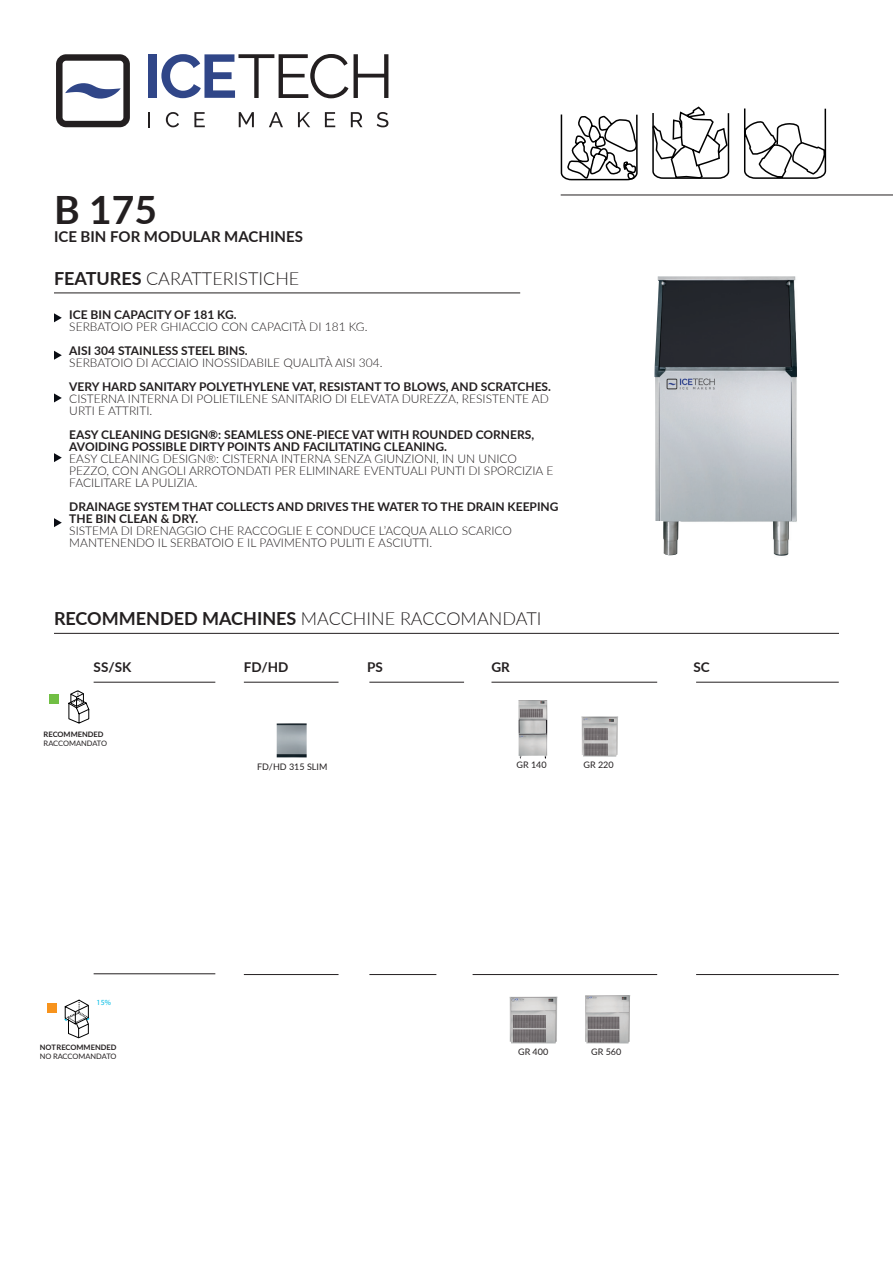
<style>
.page{position:relative;width:893px;height:1263px;background:#fff}
.page>*{position:absolute;margin:0;border:0;box-sizing:border-box;transform-origin:0 0}
.t1{font:700 39px "Lato";color:#231f20}
.t2{font:300 18px "Lato";color:#231f20}
.t3{font:700 15px "Lato";color:#231f20}
.t4{font:700 13.5px "Lato";color:#231f20}
.t5{font:300 12px/12px "Lato";color:#231f20}
.t6{font:700 12px/12px "Lato";color:#231f20}
.t7{font:9px "Lato";color:#231f20}
.t8{font:7.8px "Myriad Pro";color:#02bce5}
.t9{font:7.5px "Lato";letter-spacing:-.015em;color:#231f20}
.t10{font:700 7.5px "Lato";color:#231f20}
.s1{font-weight:700}
</style>
<div class="page">
<hr style="left:54px;top:293px;width:466px;height:1px;background:#231f20">
<hr style="left:54px;top:633px;width:785px;height:1px;background:#231f20">
<hr style="left:94px;top:973px;width:121px;height:1px;background:#231f20">
<hr style="left:244px;top:974px;width:95px;height:1px;background:#231f20">
<hr style="left:369px;top:974px;width:67px;height:1px;background:#231f20">
<hr style="left:473px;top:974px;width:184px;height:1px;background:#231f20">
<hr style="left:696px;top:974px;width:143px;height:1px;background:#231f20">
<svg style="left:743px;top:108px;width:84px;height:71px"></svg>
<svg style="left:560px;top:114px;width:78px;height:67px"></svg>
<svg style="left:652px;top:106px;width:78px;height:73px"></svg>
<div style="left:50px;top:694px;width:9px;height:9px;background:#71bf44"></div>
<svg style="left:68px;top:690px;width:21px;height:33px"></svg>
<div style="left:47px;top:1003px;width:10px;height:10px;background:#f7931d"></div>
<svg style="left:64px;top:999px;width:25px;height:39px"></svg>
<hr style="left:561px;top:195px;width:332px;height:1px;background:#231f20">
<svg style="left:56px;top:54px;width:74px;height:73px"></svg>
<svg style="left:148px;top:112px;width:2px;height:15px"></svg>
<svg style="left:166px;top:112px;width:13px;height:15px"></svg>
<svg style="left:194px;top:112px;width:11px;height:15px"></svg>
<svg style="left:239px;top:112px;width:15px;height:15px"></svg>
<svg style="left:269px;top:112px;width:14px;height:15px"></svg>
<svg style="left:298px;top:112px;width:12px;height:15px"></svg>
<svg style="left:325px;top:112px;width:10px;height:15px"></svg>
<svg style="left:351px;top:112px;width:11px;height:15px"></svg>
<svg style="left:377px;top:112px;width:11px;height:15px"></svg>
<div style="left:148px;top:54px;width:9px;height:44px;background:#304688"></div>
<svg style="left:161px;top:54px;width:187px;height:44px"></svg>
<svg style="left:354px;top:54px;width:34px;height:44px"></svg>
<hr style="left:94px;top:682px;width:121px;height:1px;background:#231f20">
<hr style="left:244px;top:682px;width:95px;height:1px;background:#231f20">
<hr style="left:369px;top:682px;width:95px;height:1px;background:#231f20">
<hr style="left:491px;top:682px;width:166px;height:1px;background:#231f20">
<hr style="left:696px;top:682px;width:143px;height:1px;background:#231f20">
<svg style="left:54px;top:313px;width:8px;height:9px"></svg>
<svg style="left:54px;top:351px;width:8px;height:9px"></svg>
<svg style="left:54px;top:393px;width:8px;height:9px"></svg>
<svg style="left:54px;top:453px;width:8px;height:9px"></svg>
<svg style="left:54px;top:518px;width:8px;height:9px"></svg>
<img style="left:277px;top:723px;width:30px;height:34px">
<img style="left:581px;top:716px;width:37px;height:41px">
<img style="left:518px;top:700px;width:29px;height:59px">
<img style="left:509px;top:997px;width:48px;height:46px">
<img style="left:585px;top:995px;width:45px;height:48px">
<img style="left:654px;top:276px;width:143px;height:280px">
<h1 class="t1" style="left:54px;top:181px;width:104px">B 175</h1>
<p class="t3" style="left:54px;top:225px;width:250px">ICE BIN FOR MODULAR MACHINES</p>
<h2 class="t2" style="left:54px;top:266px;width:247px"><span class="s1">FEATURES</span> CARATTERISTICHE</h2>
<p class="t6" style="left:69px;top:308px;width:169px">ICE BIN CAPACITY OF 181 KG.</p>
<p class="t5" style="left:69px;top:320px;width:300px">SERBATOIO PER GHIACCIO CON CAPACITÀ DI 181 KG.</p>
<p class="t6" style="left:69px;top:344px;width:180px">AISI 304 STAINLESS STEEL BINS.</p>
<p class="t5" style="left:69px;top:356px;width:315px">SERBATOIO DI ACCIAIO INOSSIDABILE QUALITÀ AISI 304.</p>
<p class="t6" style="left:69px;top:380px;width:483px">VERY HARD SANITARY POLYETHYLENE VAT, RESISTANT TO BLOWS, AND SCRATCHES.</p>
<p class="t5" style="left:69px;top:392px;width:481px">CISTERNA INTERNA DI POLIETILENE SANITARIO DI ELEVATA DUREZZA, RESISTENTE AD<br>URTI E ATTRITI.</p>
<p class="t6" style="left:69px;top:428px;width:466px">EASY CLEANING DESIGN®: SEAMLESS ONE-PIECE VAT WITH ROUNDED CORNERS,<br>AVOIDING POSSIBLE DIRTY POINTS AND FACILITATING CLEANING.</p>
<p class="t5" style="left:69px;top:452px;width:485px">EASY CLEANING DESIGN®: CISTERNA INTERNA SENZA GIUNZIONI, IN UN UNICO<br>PEZZO, CON ANGOLI ARROTONDATI PER ELIMINARE EVENTUALI PUNTI DI SPORCIZIA E<br>FACILITARE LA PULIZIA.</p>
<p class="t6" style="left:69px;top:500px;width:491px">DRAINAGE SYSTEM THAT COLLECTS AND DRIVES THE WATER TO THE DRAIN KEEPING<br>THE BIN CLEAN &amp; DRY.</p>
<p class="t5" style="left:69px;top:524px;width:444px">SISTEMA DI DRENAGGIO CHE RACCOGLIE E CONDUCE L’ACQUA ALLO SCARICO<br>MANTENENDO IL SERBATOIO E IL PAVIMENTO PULITI E ASCIUTTI.</p>
<h2 class="t2" style="left:54px;top:606px;width:489px"><span class="s1">RECOMMENDED MACHINES</span> MACCHINE RACCOMANDATI</h2>
<p class="t4" style="left:94px;top:657px;width:39px">SS/SK</p>
<p class="t4" style="left:244px;top:657px;width:46px">FD/HD</p>
<p class="t4" style="left:367px;top:657px;width:17px">PS</p>
<p class="t4" style="left:491px;top:657px;width:20px">GR</p>
<p class="t4" style="left:693px;top:657px;width:18px">SC</p>
<p class="t10" style="left:44px;top:728px;width:61px">RECOMMENDED</p>
<p class="t9" style="left:44px;top:738px;width:65px">RACCOMANDATO</p>
<p class="t8" style="left:97px;top:998px;width:16px">15%</p>
<p class="t10" style="left:40px;top:1042px;width:78px">NOT RECOMMENDED</p>
<p class="t9" style="left:40px;top:1051px;width:78px">NO RACCOMANDATO</p>
<p class="t7" style="left:257px;top:761px;width:72px">FD/HD 315 SLIM</p>
<p class="t7" style="left:517px;top:759px;width:32px">GR 140</p>
<p class="t7" style="left:583px;top:759px;width:32px">GR 220</p>
<p class="t7" style="left:518px;top:1046px;width:32px">GR 400</p>
<p class="t7" style="left:591px;top:1046px;width:32px">GR 560</p>
</div>
